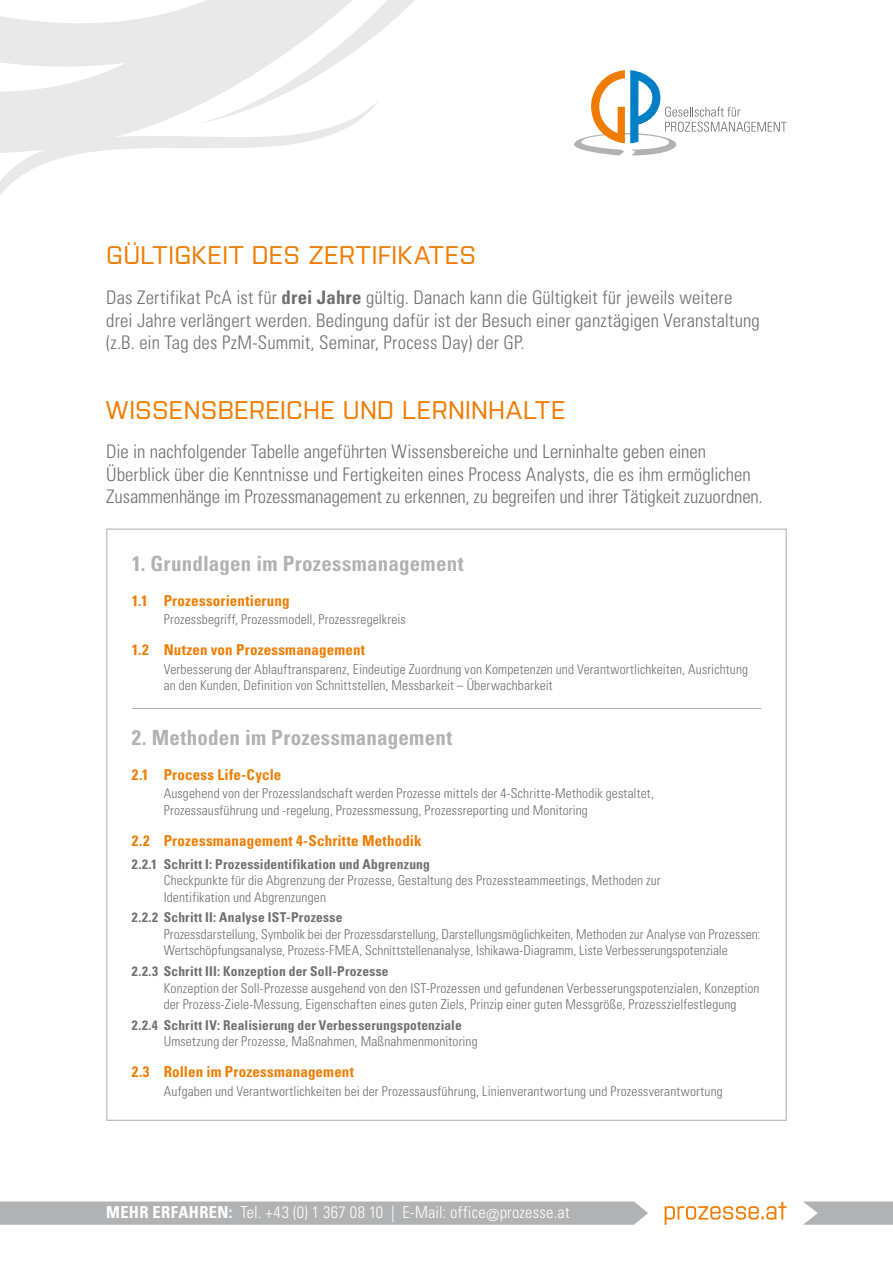
<style>
.page{position:relative;width:893px;height:1263px;background:#fff}
.page>*{position:absolute;margin:0;border:0;box-sizing:border-box;transform-origin:0 0}
.t1{font:500 25.5px "Purista";letter-spacing:.015em;color:#ef7c00}
.t2{font:700 condensed 21px "Univers";letter-spacing:.01em;color:#b1b2b3}
.t3{font:300 condensed 18.75px/22.5px "Univers";color:#6f6f6e}
.t4{font:300 condensed 16.5px "Univers";letter-spacing:.015em;color:#fff}
.t5{font:700 condensed 15px "Univers";letter-spacing:.01em;color:#ef7c00}
.t6{font:300 condensed 13.5px/16.5px "Univers";letter-spacing:.01em;color:#6f6f6e}
.t7{font:700 condensed 13.5px "Univers";letter-spacing:.015em;color:#6f6f6e}
.s1{font-weight:700}
</style>
<div class="page">
<svg style="left:803px;top:1201px;width:90px;height:24px;background:#b9babb"></svg>
<svg style="left:0;top:1201px;width:648px;height:24px;background:#b4b5b6"></svg>
<svg style="left:665px;top:1201px;width:121px;height:24px"></svg>
<svg style="left:0;top:0;width:415px;height:195px"></svg>
<svg style="left:574px;top:70px;width:213px;height:86px"></svg>
<div style="left:106px;top:529px;width:681px;height:592px;background:#fff;border:1px solid #b1b2b3"></div>
<hr style="left:132px;top:708px;width:629px;height:1px;background:#b1b2b3">
<h1 class="t1" style="left:106px;top:237px;width:371px">GÜLTIGKEIT DES ZERTIFIKATES</h1>
<p class="t3" style="left:106px;top:286px;width:655px">Das Zertifikat PcA ist für <span class="s1">drei Jahre</span> gültig. Danach kann die Gültigkeit für jeweils weitere drei Jahre verlängert werden. Bedingung dafür ist der Besuch einer ganztägigen Veranstaltung (z.B. ein Tag des PzM-Summit, Seminar, Process Day) der GP.</p>
<h1 class="t1" style="left:106px;top:391px;width:461px">WISSENSBEREICHE UND LERNINHALTE</h1>
<p class="t3" style="left:106px;top:440px;width:658px">Die in nachfolgender Tabelle angeführten Wissensbereiche und Lerninhalte geben einen<br>Überblick über die Kenntnisse und Fertigkeiten eines Process Analysts, die es ihm ermöglichen<br>Zusammenhänge im Prozessmanagement zu erkennen, zu begreifen und ihrer Tätigkeit zuzuordnen.</p>
<h2 class="t2" style="left:132px;top:550px;width:333px">1. Grundlagen im Prozessmanagement</h2>
<p class="t5" style="left:132px;top:591px;width:159px">1.1 Prozessorientierung</p>
<p class="t6" style="left:164px;top:611px;width:243px">Prozessbegriff, Prozessmodell, Prozessregelkreis</p>
<p class="t5" style="left:132px;top:641px;width:235px">1.2 Nutzen von Prozessmanagement</p>
<p class="t6" style="left:164px;top:661px;width:586px">Verbesserung der Ablauftransparenz, Eindeutige Zuordnung von Kompetenzen und Verantwortlichkeiten, Ausrichtung an den Kunden, Definition von Schnittstellen, Messbarkeit – Überwachbarkeit</p>
<h2 class="t2" style="left:132px;top:724px;width:322px">2. Methoden im Prozessmanagement</h2>
<p class="t5" style="left:132px;top:765px;width:151px">2.1 Process Life-Cycle</p>
<p class="t6" style="left:164px;top:785px;width:492px">Ausgehend von der Prozesslandschaft werden Prozesse mittels der 4-Schritte-Methodik gestaltet,<br>Prozessausführung und -regelung, Prozessmessung, Prozessreporting und Monitoring</p>
<p class="t5" style="left:132px;top:831px;width:291px">2.2 Prozessmanagement 4-Schritte Methodik</p>
<p class="t7" style="left:132px;top:855px;width:300px">2.2.1 Schritt I: Prozessidentifikation und Abgrenzung</p>
<p class="t6" style="left:164px;top:872px;width:498px">Checkpunkte für die Abgrenzung der Prozesse, Gestaltung des Prozessteammeetings, Methoden zur<br>Identifikation und Abgrenzungen</p>
<p class="t7" style="left:132px;top:909px;width:212px">2.2.2 Schritt II: Analyse IST-Prozesse</p>
<p class="t6" style="left:164px;top:926px;width:598px">Prozessdarstellung, Symbolik bei der Prozessdarstellung, Darstellungsmöglichkeiten, Methoden zur Analyse von Prozessen:<br>Wertschöpfungsanalyse, Prozess-FMEA, Schnittstellenanalyse, Ishikawa-Diagramm, Liste Verbesserungspotenziale</p>
<p class="t7" style="left:132px;top:963px;width:258px">2.2.3 Schritt III: Konzeption der Soll-Prozesse</p>
<p class="t6" style="left:164px;top:979px;width:597px">Konzeption der Soll-Prozesse ausgehend von den IST-Prozessen und gefundenen Verbesserungspotenzialen, Konzeption der Prozess-Ziele-Messung, Eigenschaften eines guten Ziels, Prinzip einer guten Messgröße, Prozesszielfestlegung</p>
<p class="t7" style="left:132px;top:1017px;width:332px">2.2.4 Schritt IV: Realisierung der Verbesserungspotenziale</p>
<p class="t6" style="left:164px;top:1033px;width:316px">Umsetzung der Prozesse, Maßnahmen, Maßnahmenmonitoring</p>
<p class="t5" style="left:132px;top:1062px;width:224px">2.3 Rollen im Prozessmanagement</p>
<p class="t6" style="left:164px;top:1083px;width:561px">Aufgaben und Verantwortlichkeiten bei der Prozessausführung, Linienverantwortung und Prozessverantwortung</p>
<p class="t4" style="left:106px;top:1202px;width:465px"><span class="s1">MEHR ERFAHREN:</span> Tel. +43 (0) 1 367 08 10 | E-Mail: office@prozesse.at</p>
</div>
